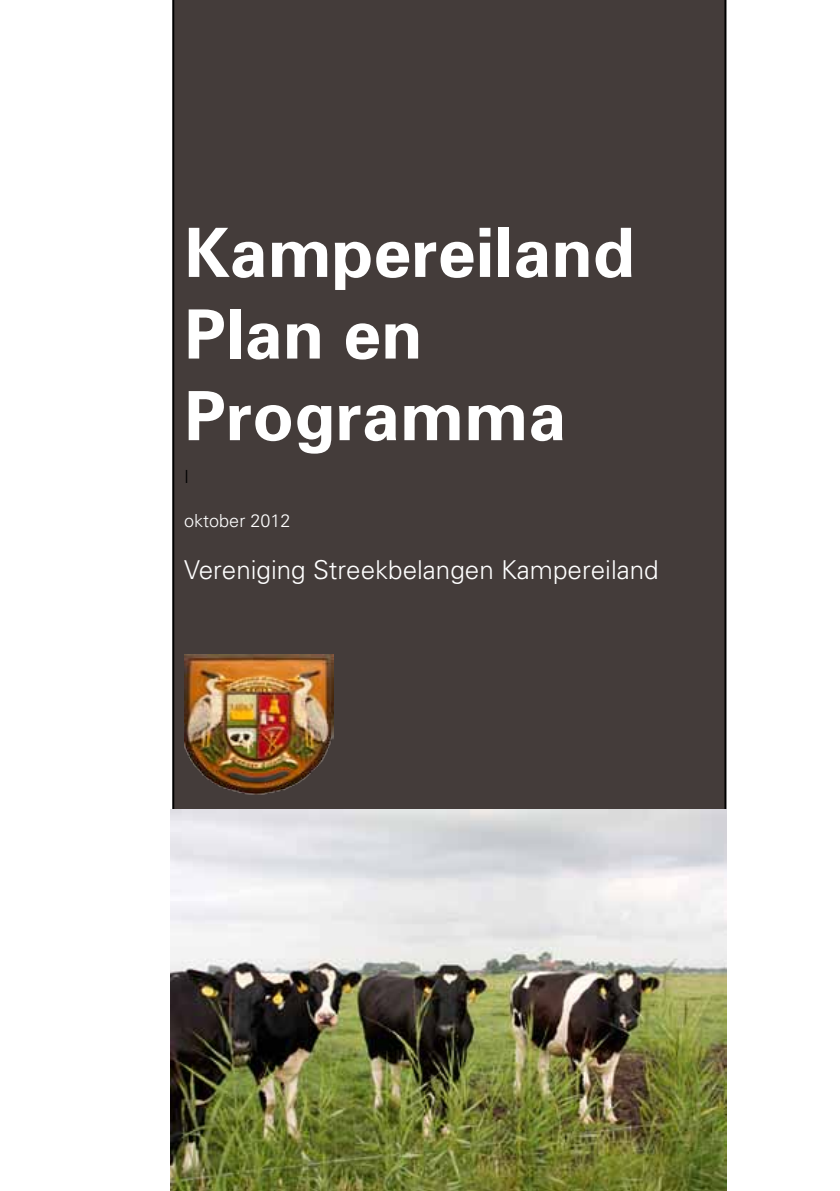
<style>
.page{position:relative;width:840px;height:1191px;background:#fff}
.page>*{position:absolute;margin:0;border:0;box-sizing:border-box;transform-origin:0 0}
.t1{font:700 68px/81.6px "Univers";color:#fff}
.t2{font:300 26px "Univers";color:#fff}
.t3{font:300 18px "Univers";color:#fff}
.t4{font:300 18px "Univers";color:#000}
</style>
<div class="page">
<div style="left:172px;top:0;width:554px;height:809px;background:#443c3a"></div>
<img style="left:170px;top:809px;width:556px;height:382px">
<img style="left:184px;top:655px;width:149px;height:139px">
<h1 class="t1" style="left:184px;top:210px;width:451px">Kampereiland<br>Plan en<br>Programma</h1>
<p class="t4" style="left:184px;top:466px;width:7px">I</p>
<p class="t3" style="left:184px;top:509px;width:108px">oktober 2012</p>
<p class="t2" style="left:184px;top:554px;width:475px">Vereniging Streekbelangen Kampereiland</p>
</div>
